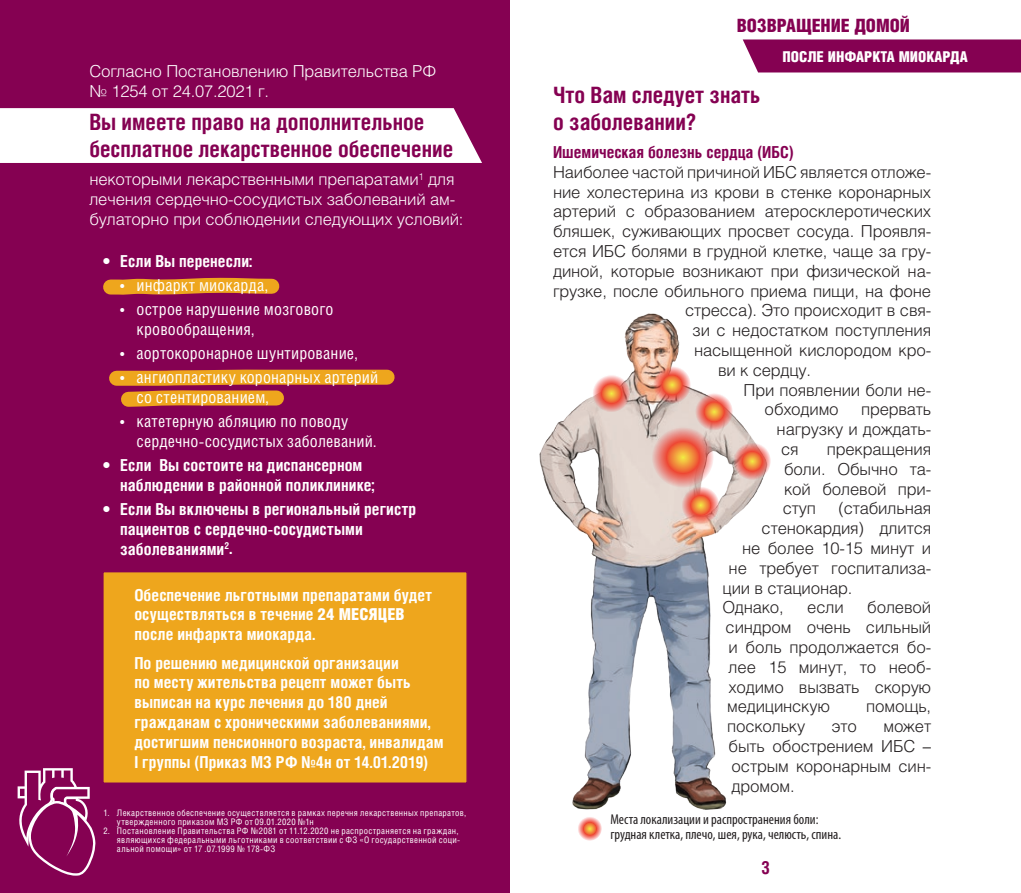
<style>
.page{position:relative;width:1021px;height:893px;background:#fff}
.page>*{position:absolute;margin:0;border:0;box-sizing:border-box;transform-origin:0 0}
.t1{font:700 22.5px/27px "Helios Cond C";color:#850152}
.t2{font:900 18.45px "Helios Cond";color:#850152}
.t3{font:700 18px "Helios Cond C";color:#850152}
.t4{font:16.5px/19.8px "Helios Light C";letter-spacing:-.01em;color:#231f20;text-align:justify}
.t5{font:700 16.5px/19.8px "Helios Cond C";letter-spacing:.005em;color:#fff}
.t6{font:16.5px/19.8px "Helios Cond C";letter-spacing:.01em;color:#fff}
.t7{font:16.5px/19.8px "Helios Light C";letter-spacing:-.01em;color:#fff}
.t8{font:700 16.5px "Helios Cond C";color:#850152}
.t9{font:900 15px "Helios Cond";color:#fff}
.t10{font:condensed 14.25px/15px "Myriad Pro";color:#231f20}
.t11{font:9px/9px "Helios Cond C";letter-spacing:.035em;color:#fff}
.s1{font-family:"Helios Cond";font-weight:900}
</style>
<div class="page">
<div style="left:0;top:0;width:509px;height:893px;background:#850152"></div>
<div style="left:0;top:108px;width:482px;height:55px;background:#fff"></div>
<svg style="left:103px;top:277px;width:177px;height:18px"></svg>
<svg style="left:109px;top:369px;width:286px;height:38px"></svg>
<img style="left:539px;top:313px;width:232px;height:497px">
<svg style="left:651px;top:426px;width:62px;height:62px"></svg>
<svg style="left:694px;top:392px;width:38px;height:39px"></svg>
<svg style="left:652px;top:365px;width:38px;height:39px"></svg>
<svg style="left:592px;top:374px;width:38px;height:38px"></svg>
<svg style="left:732px;top:441px;width:38px;height:39px"></svg>
<svg style="left:681px;top:485px;width:38px;height:39px"></svg>
<svg style="left:577px;top:816px;width:25px;height:25px"></svg>
<div style="left:103px;top:572px;width:364px;height:211px;background:#eea61d"></div>
<div style="left:102px;top:571px;width:366px;height:213px;border:2px solid #850152"></div>
<div style="left:742px;top:39px;width:278px;height:33px;background:#850152"></div>
<svg style="left:17px;top:768px;width:79px;height:108px"></svg>
<p class="t7" style="left:89px;top:61px;width:348px">Согласно Постановлению Правительства РФ № 1254 от 24.07.2021 г.</p>
<h1 class="t1" style="left:89px;top:107px;width:365px">Вы имеете право на дополнительное бесплатное лекарственное обеспечение</h1>
<p class="t7" style="left:89px;top:169px;width:376px">некоторыми лекарственными препаратами<sup>1</sup> для лечения сердечно-сосудистых заболеваний ам&shy;булаторно при соблюдении следующих условий:</p>
<p class="t5" style="left:102px;top:251px;width:152px">• Если Вы перенесли:</p>
<p class="t6" style="left:120px;top:275px;width:150px">• инфаркт миокарда,</p>
<p class="t6" style="left:137px;top:299px;width:198px;text-indent:-17px">• острое нарушение мозгового кровообращения,</p>
<p class="t6" style="left:120px;top:343px;width:239px">• аортокоронарное шунтирование,</p>
<p class="t6" style="left:137px;top:367px;width:243px;text-indent:-17px">• ангиопластику коронарных артерий со стентированием,</p>
<p class="t6" style="left:137px;top:411px;width:242px;text-indent:-17px">• катетерную абляцию по поводу сердечно-сосудистых заболеваний.</p>
<p class="t5" style="left:120px;top:455px;width:256px;text-indent:-18px">• Если Вы состоите на диспансерном наблюдении в районной поликлинике;</p>
<p class="t5" style="left:120px;top:499px;width:298px;text-indent:-18px">• Если Вы включены в региональный регистр пациентов с сердечно-сосудистыми заболеваниями<sup>2</sup>.</p>
<p class="t5" style="left:134px;top:584px;width:299px">Обеспечение льготными препаратами будет осуществляться в течение <span class="s1">24 МЕСЯЦЕВ </span>после инфаркта миокарда.</p>
<p class="t5" style="left:134px;top:652px;width:311px">По решению медицинской организации<br>по месту жительства рецепт может быть выписан на курс лечения до 180 дней гражданам с хроническими заболеваниями, достигшим пенсионного возраста, инвалидам I группы (Приказ МЗ РФ №4н от 14.01.2019)</p>
<p class="t11" style="left:117px;top:808px;width:351px;text-indent:-14px">1. Лекарственное обеспечение осуществляется в рамках перечня лекарственных препаратов, утвержденного приказом МЗ РФ от 09.01.2020 №1н</p>
<p class="t11" style="left:117px;top:826px;width:345px;text-indent:-14px">2. Постановление Правительства РФ №2081 от 11.12.2020 не распространяется на граждан, являющихся федеральными льготниками в соответствии с ФЗ «О государственной соци&shy;альной помощи» от 17 .07.1999 № 178-ФЗ</p>
<p class="t2" style="left:736px;top:15px;width:175px">ВОЗВРАЩЕНИЕ ДОМОЙ</p>
<p class="t9" style="left:782px;top:48px;width:187px">ПОСЛЕ ИНФАРКТА МИОКАРДА</p>
<h1 class="t1" style="left:553px;top:81px;width:209px">Что Вам следует знать о заболевании?</h1>
<p class="t8" style="left:553px;top:142px;width:242px">Ишемическая болезнь сердца (ИБС)</p>
<p class="t4" style="left:553px;top:162px;width:380px">Наиболее частой причиной ИБС является отложе-</p>
<p class="t4" style="left:553px;top:181px;width:380px">ние холестерина из крови в стенке коронарных</p>
<p class="t4" style="left:553px;top:201px;width:380px">артерий с образованием атеросклеротических</p>
<p class="t4" style="left:553px;top:221px;width:380px">бляшек, суживающих просвет сосуда. Проявля-</p>
<p class="t4" style="left:553px;top:241px;width:380px">ется ИБС болями в грудной клетке, чаще за гру-</p>
<p class="t4" style="left:553px;top:261px;width:380px">диной, которые возникают при физической на-</p>
<p class="t4" style="left:553px;top:280px;width:380px">грузке, после обильного приема пищи, на фоне</p>
<p class="t4" style="left:685px;top:300px;width:248px">стресса). Это происходит в свя-</p>
<p class="t4" style="left:692px;top:320px;width:240px">зи с недостатком поступления</p>
<p class="t4" style="left:694px;top:340px;width:239px">насыщенной кислородом кро-</p>
<p class="t4" style="left:718px;top:360px;width:94px">ви к сердцу.</p>
<p class="t4" style="left:743px;top:379px;width:189px">При появлении боли не-</p>
<p class="t4" style="left:764px;top:399px;width:76px">обходимо</p>
<p class="t4" style="left:776px;top:399px;width:156px;text-indent:84px">прервать нагрузку и дождать&shy;ся</p>
<p class="t4" style="left:782px;top:439px;width:150px;text-indent:44px">прекращения боли. Обычно та&shy;кой болевой при&shy;ступ</p>
<p class="t4" style="left:838px;top:498px;width:94px">(стабильная</p>
<p class="t4" style="left:761px;top:518px;width:171px">стенокардия) длится</p>
<p class="t4" style="left:742px;top:538px;width:191px">не более 10-15 минут и</p>
<p class="t4" style="left:728px;top:558px;width:204px">не требует госпитализа-</p>
<p class="t4" style="left:722px;top:577px;width:131px">ции в стационар.</p>
<p class="t4" style="left:722px;top:597px;width:63px">Однако,</p>
<p class="t4" style="left:807px;top:597px;width:38px">если</p>
<p class="t4" style="left:725px;top:597px;width:207px;text-indent:142px">болевой синдром очень сильный и боль продолжается бо&shy;лее 15 минут, то необ&shy;ходимо вызвать скорую медицинскую</p>
<p class="t4" style="left:866px;top:696px;width:66px">помощь,</p>
<p class="t4" style="left:727px;top:716px;width:80px">поскольку</p>
<p class="t4" style="left:831px;top:716px;width:27px">это</p>
<p class="t4" style="left:728px;top:716px;width:204px;text-indent:155px">может быть обострением ИБС – острым коронарным син&shy;дромом.</p>
<p class="t10" style="left:610px;top:812px;width:232px">Места локализации и распространения боли: грудная клетка, плечо, шея, рука, челюсть, спина.</p>
<p class="t3" style="left:761px;top:857px;width:11px">3</p>
</div>
